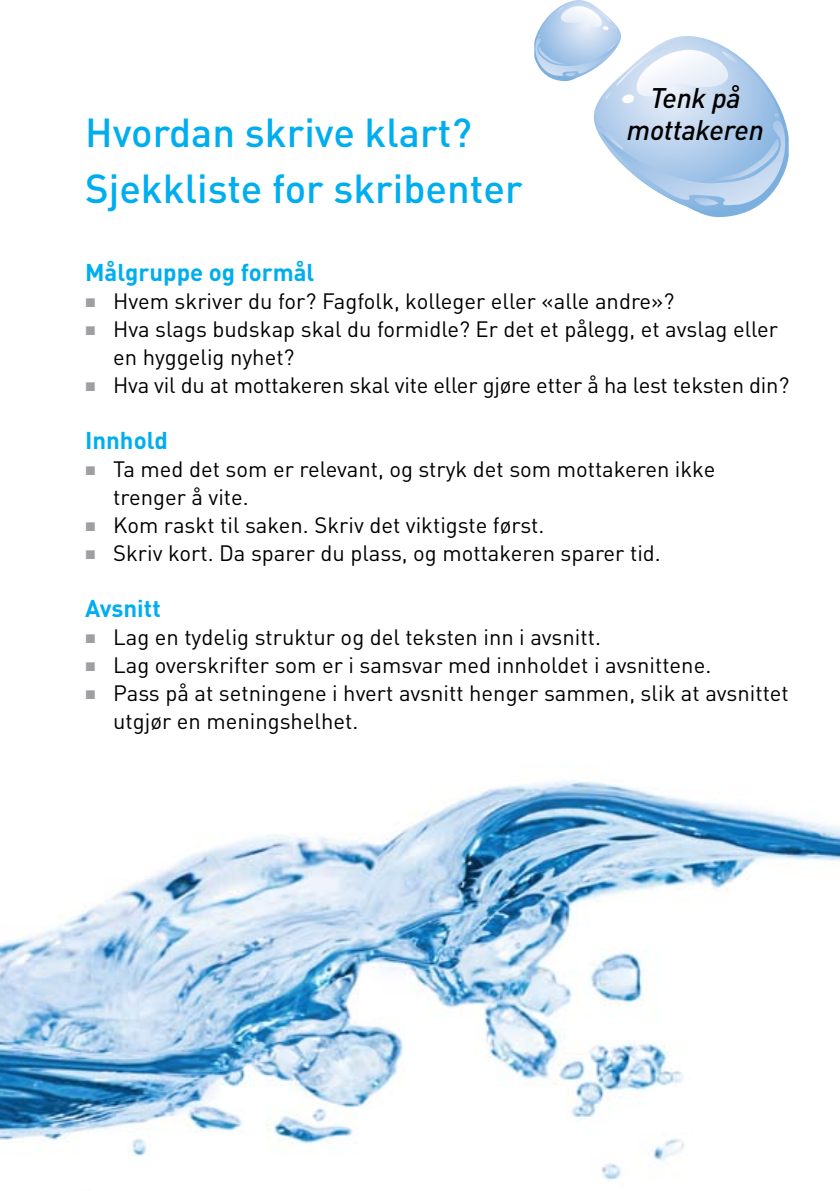
<style>
.page{position:relative;width:840px;height:1191px;background:#fff}
.page>*{position:absolute;margin:0;border:0;box-sizing:border-box;transform-origin:0 0}
.t1{font:500 40px/56px "DIN";color:#00aeef}
.t2{font:italic 500 28px/32px "DIN";letter-spacing:-.01em;color:#000;text-align:center}
.t3{font:700 24px "DIN";color:#00aeef}
.t4{font:22px/28px "DIN";color:#000}
</style>
<div class="page">
<img style="left:0;top:780px;width:839px;height:400px">
<svg style="left:534px;top:0;width:255px;height:217px"></svg>
<h1 class="t1" style="left:85px;top:103px;width:439px">Hvordan skrive klart?<br>Sjekkliste for skribenter</h1>
<p class="t2" style="left:626px;top:81px;width:138px">Tenk på mottakeren</p>
<p class="t3" style="left:85px;top:257px;width:231px">Målgruppe og formål</p>
<p class="t4" style="left:113px;top:287px;width:677px">Hvem skriver du for? Fagfolk, kolleger eller «alle andre»?<br>Hva slags budskap skal du formidle? Er det et pålegg, et avslag eller en hyggelig nyhet?<br>Hva vil du at mottakeren skal vite eller gjøre etter å ha lest teksten din?</p>
<p class="t3" style="left:85px;top:425px;width:84px">Innhold</p>
<p class="t4" style="left:113px;top:455px;width:603px">Ta med det som er relevant, og stryk det som mottakeren ikke trenger å vite.<br>Kom raskt til saken. Skriv det viktigste først.<br>Skriv kort. Da sparer du plass, og mottakeren sparer tid.</p>
<p class="t3" style="left:85px;top:593px;width:77px">Avsnitt</p>
<p class="t4" style="left:113px;top:623px;width:676px">Lag en tydelig struktur og del teksten inn i avsnitt.<br>Lag overskrifter som er i samsvar med innholdet i avsnittene.<br>Pass på at setningene i hvert avsnitt henger sammen, slik at avsnittet utgjør en meningshelhet.</p>
</div>
